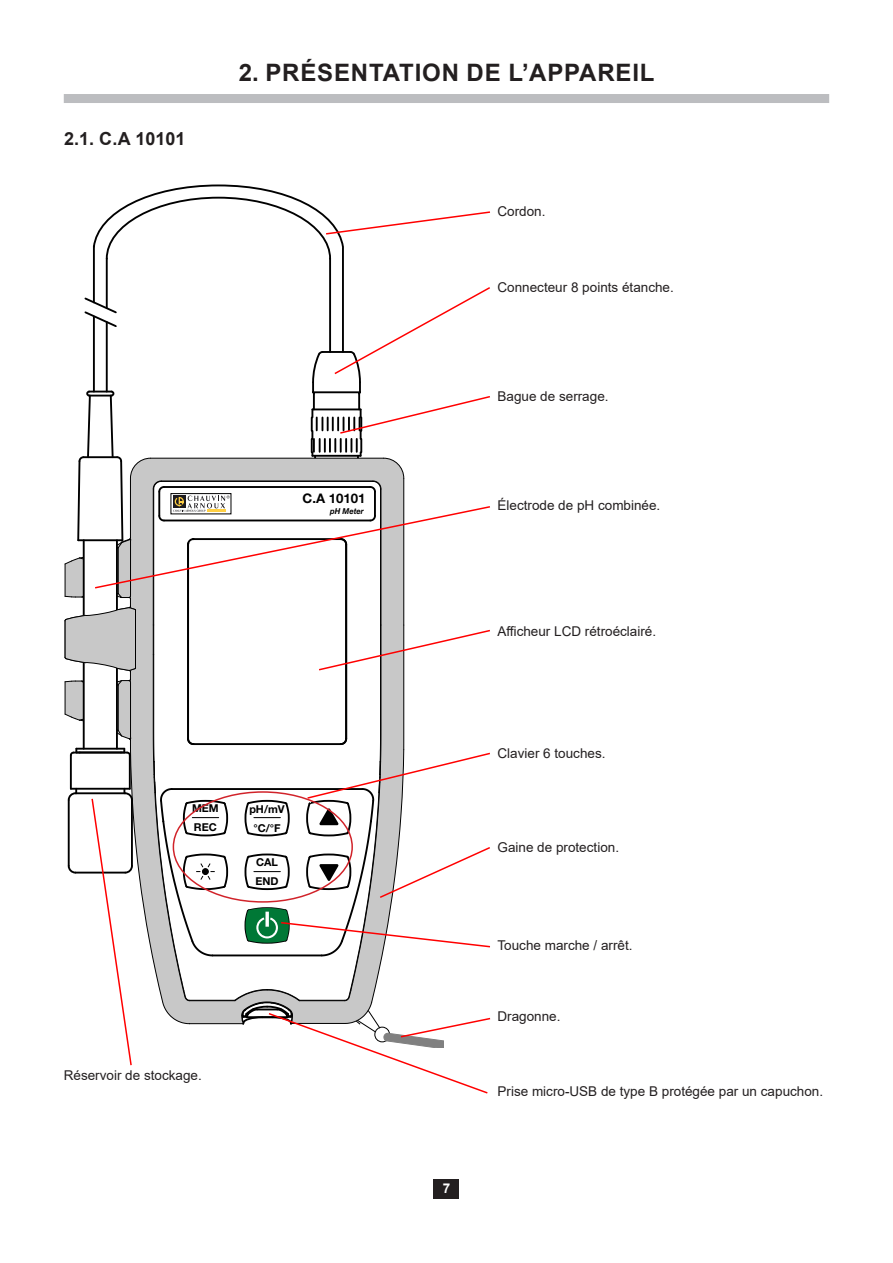
<style>
.page{position:relative;width:893px;height:1263px;background:#fff}
.page>*{position:absolute;margin:0;border:0;box-sizing:border-box;transform-origin:0 0}
.t1{font:700 24px "Arial";letter-spacing:.035em;color:#231f20}
.t2{font:700 18px "Arial";color:#231f20}
.Texte_0{font:13.5px "Arial";color:#231f20}
.t3{font:700 13.5px "Arial";color:#fff}
.t4{font:700 13.2px "Helvetica Neue";color:#000}
.t5{font:700 10.8px/18.9px "Helvetica Neue";color:#000}
.t6{font:italic 700 8.1px "Helvetica Neue";color:#000;scale:.93 1}
</style>
<div class="page">
<div style="left:434px;top:1179px;width:25px;height:19px;background:#231f20"></div>
<hr style="left:342px;top:247px;width:2px;height:105px;background:#000">
<hr style="left:329px;top:258px;width:2px;height:94px;background:#000">
<hr style="left:93px;top:246px;width:2px;height:56px;background:#000">
<hr style="left:106px;top:258px;width:2px;height:50px;background:#000">
<div style="left:64px;top:94px;width:765px;height:9px;background:#bcbdc0"></div>
<svg style="left:92px;top:184px;width:398px;height:77px"></svg>
<svg style="left:64px;top:286px;width:427px;height:808px"></svg>
<p class="t2" style="left:64px;top:126px;width:123px">2.1. C.A 10101</p>
<p class="t1" style="left:239px;top:56px;width:417px">2. PRÉSENTATION DE L’APPAREIL</p>
<p class="Texte_0" style="left:497px;top:202px;width:50px">Cordon.</p>
<p class="Texte_0" style="left:497px;top:278px;width:178px">Connecteur 8 points étanche.</p>
<p class="t4" style="left:303px;top:490px;width:65px">C.A 10101</p>
<p class="t6" style="left:330px;top:506px;width:38px">pH Meter</p>
<p class="Texte_0" style="left:497px;top:387px;width:113px">Bague de serrage.</p>
<p class="Texte_0" style="left:497px;top:496px;width:164px">Électrode de pH combinée.</p>
<p class="Texte_0" style="left:497px;top:622px;width:160px">Afficheur LCD rétroéclairé.</p>
<p class="t5" style="left:192px;top:798px;width:28px">MEM<br>REC</p>
<p class="t5" style="left:249px;top:799px;width:37px;text-align:center">pH/mV °C/°F</p>
<p class="t5" style="left:256px;top:852px;width:25px">CAL<br>END</p>
<p class="Texte_0" style="left:64px;top:1066px;width:140px">Réservoir de stockage.</p>
<p class="t3" style="left:443px;top:1179px;width:9px">7</p>
<p class="Texte_0" style="left:497px;top:744px;width:110px">Clavier 6 touches.</p>
<p class="Texte_0" style="left:497px;top:838px;width:123px">Gaine de protection.</p>
<p class="Texte_0" style="left:497px;top:935px;width:137px">Touche marche / arrêt.</p>
<p class="Texte_0" style="left:497px;top:1007px;width:65px">Dragonne.</p>
<p class="Texte_0" style="left:497px;top:1082px;width:327px">Prise micro-USB de type B protégée par un capuchon.</p>
</div>
